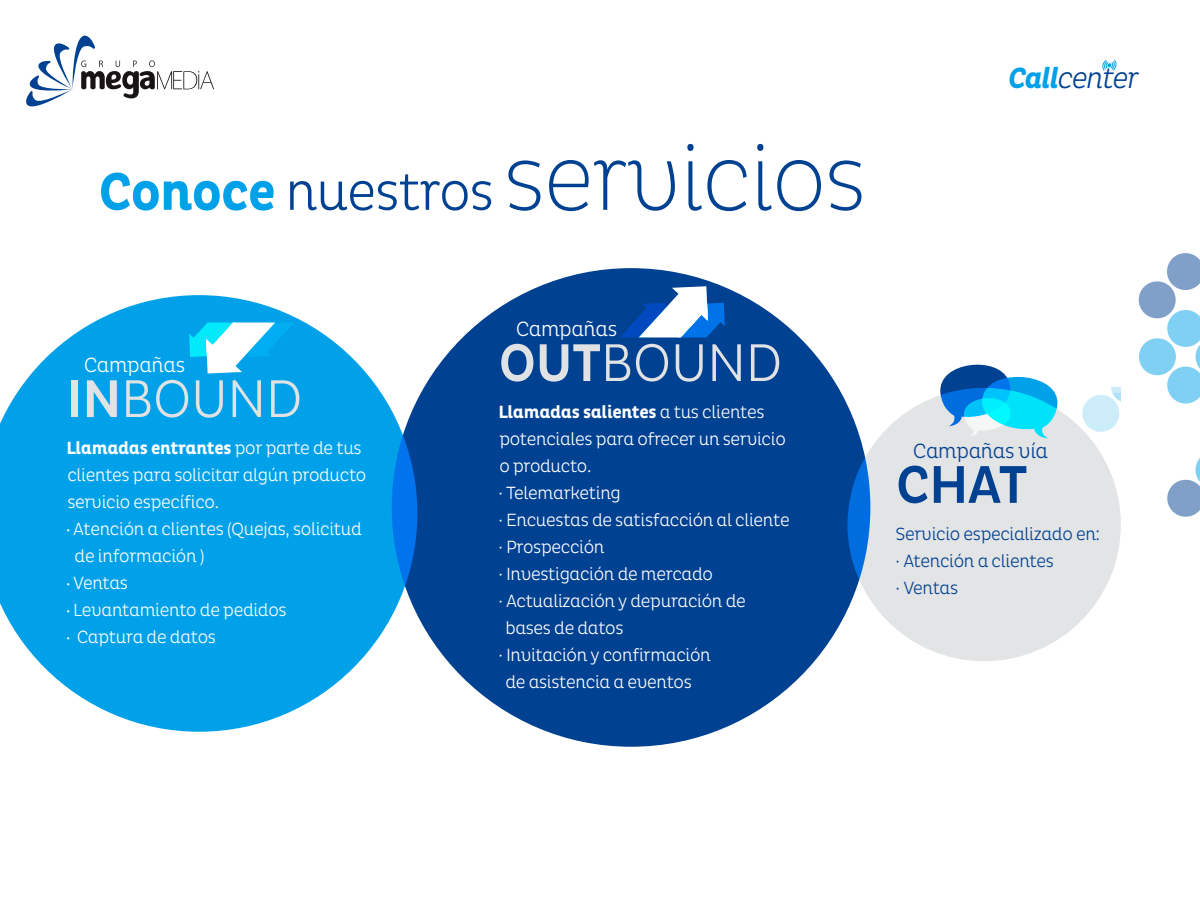
<style>
.page{position:relative;width:1200px;height:900px;background:#fff}
.page>*{position:absolute;margin:0;border:0;box-sizing:border-box;transform-origin:0 0}
.t1{font:200 92.85px "Pluto Cond";letter-spacing:-.02em;color:#004192}
.t2{font:300 54px "Pluto Cond";letter-spacing:-.02em;color:#e0e2e3}
.t3{font:500 54px "Pluto Cond";color:#004192}
.t4{font:italic 300 29.7px "Pluto Cond";letter-spacing:-.04em;color:#004192}
.t5{font:300 21px "Pluto Cond";letter-spacing:-.02em;color:#fff}
.t6{font:300 21px "Pluto Cond";letter-spacing:-.02em;color:#004192}
.t7{font:300 18px "Pluto Cond";letter-spacing:-.02em;color:#fff}
.t8{font:700 18px "Pluto Cond";letter-spacing:-.02em;color:#fff}
.t9{font:300 18px/27px "Pluto Cond";letter-spacing:-.02em;color:#004192}
.s1{font-weight:700;font-size:54px;color:#00a1e9}
.s2{font-weight:300;font-size:54px}
.s3{font-weight:700;color:#00a1e9}
.s4{font-weight:500}
.s5{font-weight:300}
.s6{font-family:"Myriad Pro";font-weight:400}
</style>
<div class="page">
<svg style="left:1082px;top:253px;width:118px;height:264px"></svg>
<svg style="left:26px;top:35px;width:188px;height:72px"></svg>
<svg style="left:1102px;top:60px;width:15px;height:11px"></svg>
<svg style="left:0;top:295px;width:417px;height:437px;fill:#00a1e9"></svg>
<div style="left:392px;top:268px;width:478px;height:479px;background:#004192;border-radius:50%"></div>
<svg style="left:940px;top:365px;width:117px;height:44px"></svg>
<div style="left:848px;top:388px;width:273px;height:273px;background:#e0e2e3;border-radius:50%"></div>
<svg style="left:620px;top:286px;width:105px;height:52px"></svg>
<svg style="left:189px;top:322px;width:105px;height:52px"></svg>
<h1 class="t1" style="left:98px;top:126px;width:770px"><span class="s1">Conoce</span> <span class="s2">nuestros</span> servicios</h1>
<h3 class="t4" style="left:1008px;top:62px;width:132px"><span class="s3">Call</span>center</h3>
<p class="t5" style="left:84px;top:353px;width:103px">Campañas</p>
<h2 class="t2" style="left:66px;top:368px;width:238px"><span class="s4">IN</span>BOUND</h2>
<p class="t8" style="left:66px;top:438px;width:297px">Llamadas entrantes <span class="s5">por parte de tus</span></p>
<p class="t7" style="left:67px;top:465px;width:301px">clientes para solicitar algún producto</p>
<p class="t7" style="left:67px;top:492px;width:153px">servicio específico.</p>
<p class="t7" style="left:66px;top:519px;width:297px"><span class="s6">·</span> Atención a clientes (Quejas, solicitud</p>
<p class="t7" style="left:75px;top:546px;width:131px">de información )</p>
<p class="t7" style="left:66px;top:573px;width:63px"><span class="s6">·</span> Ventas</p>
<p class="t7" style="left:66px;top:600px;width:222px"><span class="s6">·</span> Levantamiento de pedidos</p>
<p class="t7" style="left:66px;top:627px;width:151px"><span class="s6">·</span> Captura de datos</p>
<p class="t5" style="left:516px;top:317px;width:103px">Campañas</p>
<h2 class="t2" style="left:498px;top:332px;width:286px"><span class="s4">OUT</span>BOUND</h2>
<p class="t8" style="left:498px;top:402px;width:268px">Llamadas salientes <span class="s5">a tus clientes</span></p>
<p class="t7" style="left:499px;top:429px;width:288px">potenciales para ofrecer un servicio</p>
<p class="t7" style="left:499px;top:456px;width:94px">o producto.</p>
<p class="t7" style="left:498px;top:483px;width:124px">· Telemarketing</p>
<p class="t7" style="left:498px;top:510px;width:293px">· Encuestas de satisfacción al cliente</p>
<p class="t7" style="left:498px;top:537px;width:108px">· Prospección</p>
<p class="t7" style="left:498px;top:564px;width:216px">· Investigación de mercado</p>
<p class="t7" style="left:498px;top:591px;width:249px">· Actualización y depuración de</p>
<p class="t7" style="left:505px;top:618px;width:120px">bases de datos</p>
<p class="t7" style="left:498px;top:645px;width:214px">· Invitación y confirmación</p>
<p class="t7" style="left:505px;top:672px;width:188px">de asistencia a eventos</p>
<p class="t6" style="left:913px;top:439px;width:137px">Campañas vía</p>
<h2 class="t3" style="left:896px;top:454px;width:134px">CHAT</h2>
<p class="t9" style="left:896px;top:521px;width:206px">Servicio especializado en: · Atención a clientes<br>· Ventas</p>
</div>
